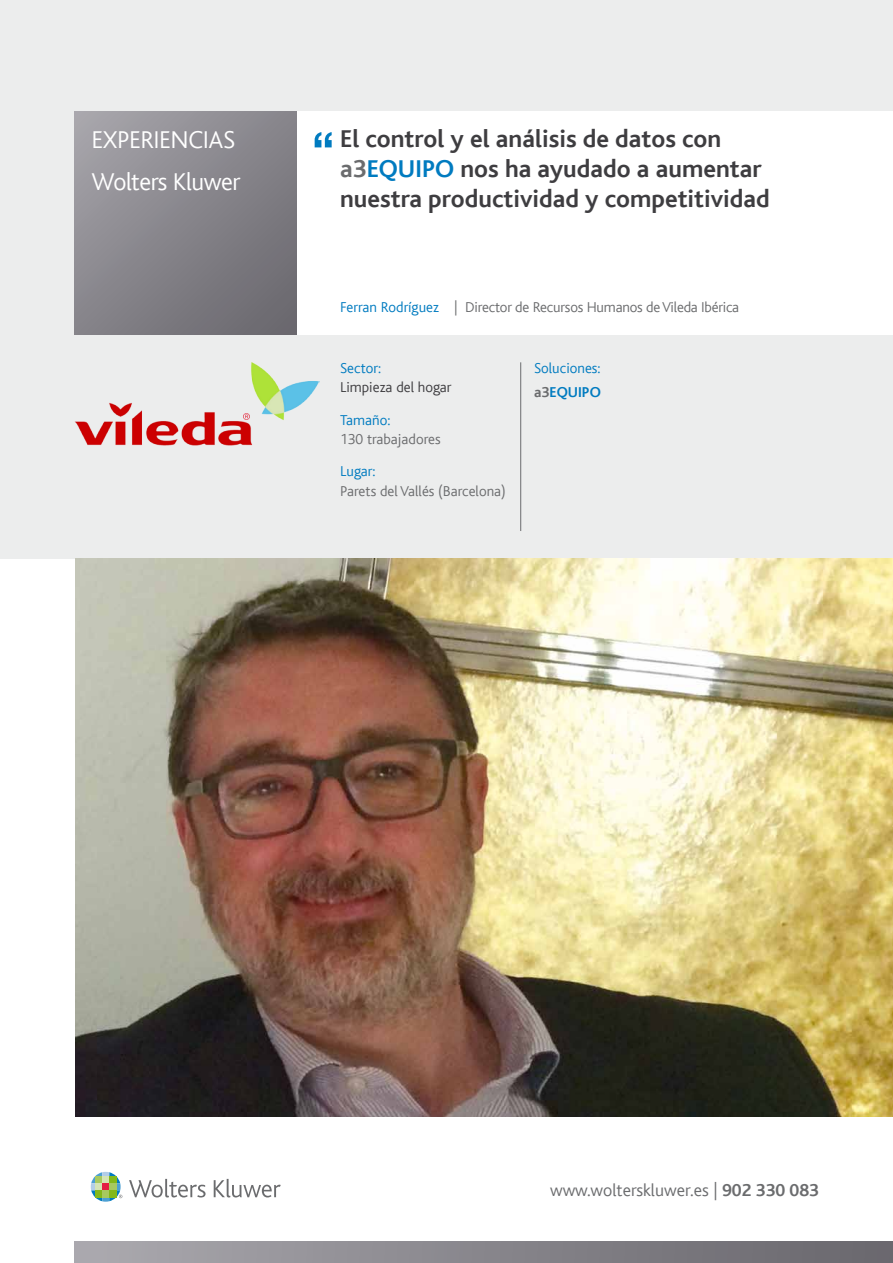
<style>
.page{position:relative;width:893px;height:1263px;background:#fff}
.page>*{position:absolute;margin:0;border:0;box-sizing:border-box;transform-origin:0 0}
.t1{font:700 25.5px/30.2px "Bliss";color:#3e3d40}
.t2{font:300 25.5px/42.2px "Bliss";letter-spacing:-.02em;color:#fff}
.t3{font:300 18px "Bliss";color:#6b6c6e}
.t4{font:300 15px "Bliss";letter-spacing:-.01em;color:#6b6c6e}
.t5{font:300 15px/23.7px "Bliss";color:#007bc0}
.t6{font:300 15px "Bliss";color:#3e3d40}
.s1{color:#6b6c6e}
.s2{color:#007bc0}
.s3{font-weight:700;color:#6b6c6e}
.s4{font-weight:700}
</style>
<div class="page">
<div style="left:74px;top:1242px;width:819px;height:21px;background:linear-gradient(to right,#aaa8ae,#67656c)"></div>
<div style="left:0;top:0;width:893px;height:558px;background:#eceded"></div>
<svg style="left:74px;top:112px;width:224px;height:223px;background:#86858b"></svg>
<div style="left:298px;top:112px;width:595px;height:223px;background:#fff"></div>
<svg style="left:314px;top:132px;width:18px;height:15px"></svg>
<hr style="left:520px;top:362px;width:1px;height:169px;background:#6b6c6e">
<img style="left:75px;top:558px;width:818px;height:558px">
<svg style="left:129px;top:1179px;width:77px;height:18px"></svg>
<svg style="left:214px;top:1179px;width:67px;height:18px"></svg>
<svg style="left:91px;top:1172px;width:31px;height:30px"></svg>
<img style="left:74px;top:362px;width:245px;height:84px">
<svg style="left:243px;top:413px;width:7px;height:7px"></svg>
<h1 class="t2" style="left:91px;top:119px;width:150px">EXPERIENCIAS<br>Wolters Kluwer</h1>
<h1 class="t1" style="left:340px;top:124px;width:431px">El control y el análisis de datos con <span class="s1">a3</span><span class="s2">EQUIPO</span> nos ha ayudado a aumentar nuestra productividad y competitividad</h1>
<p class="t4" style="left:340px;top:299px;width:401px"><span class="s2">Ferran Rodríguez</span> | Director de Recursos Humanos de Vileda Ibérica</p>
<p class="t5" style="left:340px;top:356px;width:43px">Sector:</p>
<p class="t6" style="left:340px;top:380px;width:113px">Limpieza del hogar</p>
<p class="t5" style="left:340px;top:408px;width:52px">Tamaño:</p>
<p class="t4" style="left:340px;top:431px;width:102px">130 trabajadores</p>
<p class="t5" style="left:340px;top:460px;width:37px">Lugar:</p>
<p class="t4" style="left:340px;top:483px;width:167px">Parets del Vallés (Barcelona)</p>
<p class="t5" style="left:534px;top:356px;width:68px">Soluciones: <span class="s3">a3</span><span class="s4">EQUIPO</span></p>
<p class="t3" style="left:550px;top:1181px;width:270px">www.wolterskluwer.es | <span class="s4">902 330 083</span></p>
</div>
